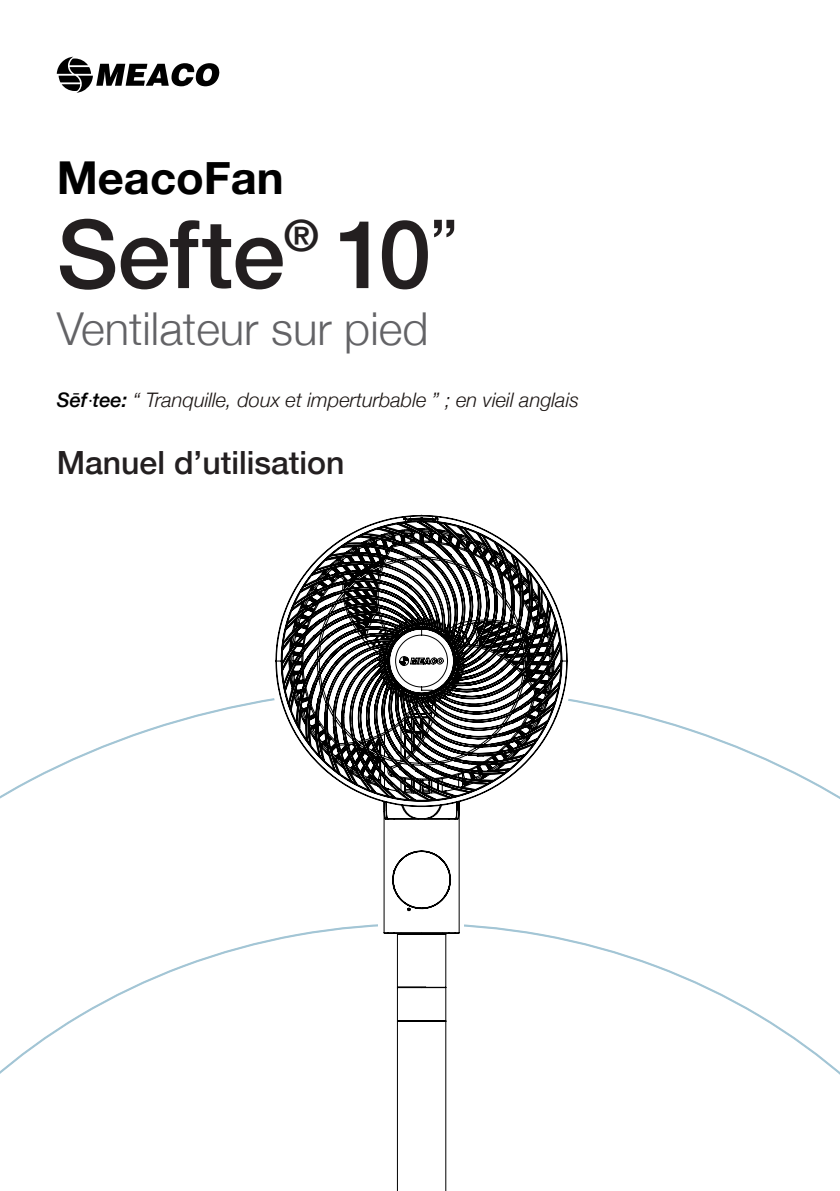
<style>
.page{position:relative;width:840px;height:1191px;background:#fff}
.page>*{position:absolute;margin:0;border:0;box-sizing:border-box;transform-origin:0 0}
.t1{font:500 95px "Helvetica Neue";letter-spacing:-.01em;color:#231f20}
.t2{font:300 45.4px "Helvetica Neue";color:#636366}
.t3{font:700 45.4px "Helvetica Neue";color:#000}
.t4{font:500 32px "Helvetica Neue";color:#231f20}
.t5{font:italic 300 20px "Helvetica Neue";color:#1b1513}
.s1{font-weight:500;color:#000}
</style>
<div class="page">
<svg style="left:57px;top:57px;width:163px;height:36px"></svg>
<svg style="left:0;top:942px;width:839px;height:132px"></svg>
<svg style="left:0;top:701px;width:839px;height:98px"></svg>
<svg style="left:257px;top:515px;width:325px;height:676px"></svg>
<p class="t3" style="left:57px;top:142px;width:228px">MeacoFan</p>
<p class="t1" style="left:57px;top:178px;width:402px">Sefte<sup>®</sup> 10<sup>”</sup></p>
<p class="t2" style="left:57px;top:292px;width:373px">Ventilateur sur pied</p>
<p class="t5" style="left:57px;top:384px;width:523px"><span class="s1">Sēf</span> <sup>•</sup><span class="s1">tee:</span> “ Tranquille, doux et imperturbable ” ; en vieil anglais</p>
<p class="t4" style="left:57px;top:437px;width:289px">Manuel d’utilisation</p>
</div>
